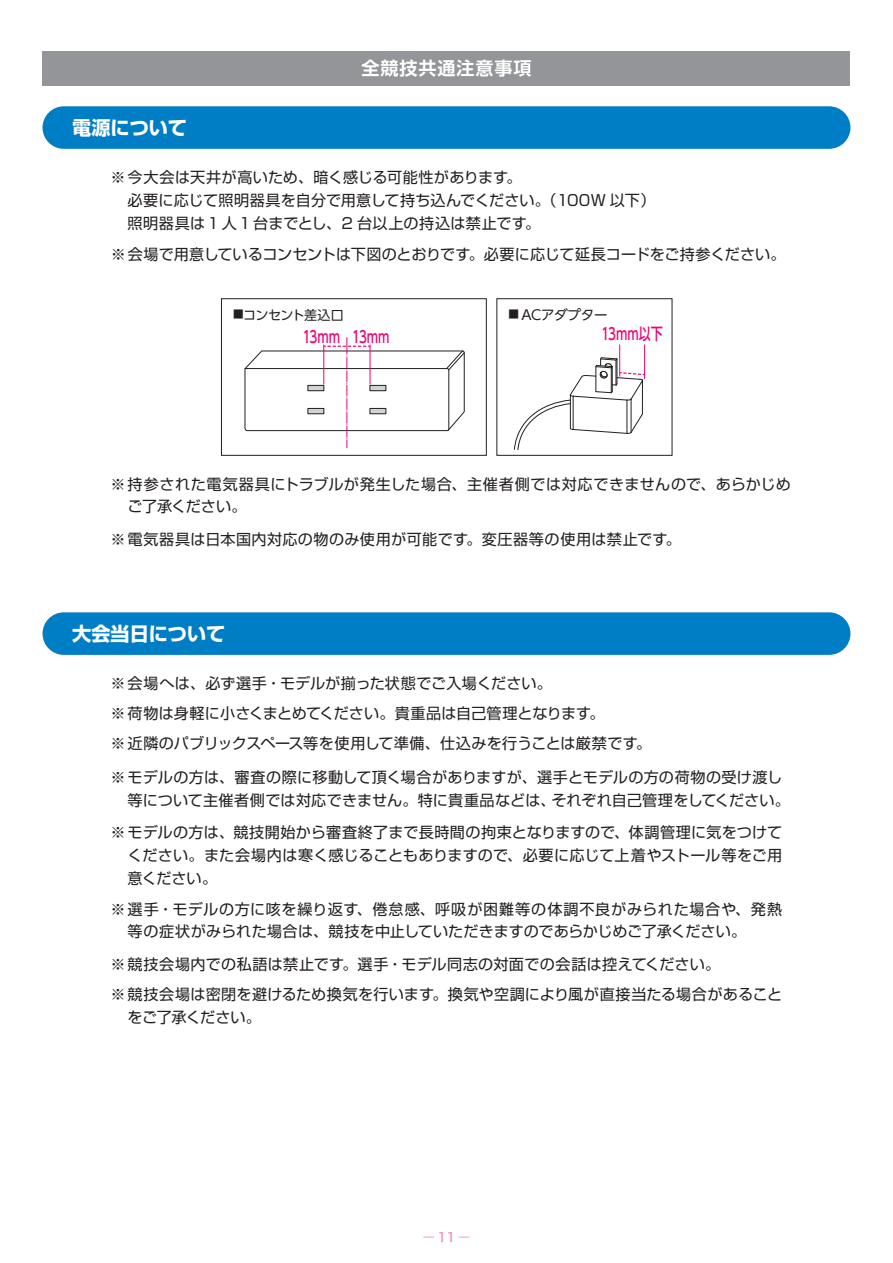
<style>
.page{position:relative;width:893px;height:1263px;background:#fff}
.page>*{position:absolute;margin:0;border:0;box-sizing:border-box;transform-origin:0 0}
.t1{font:700 19.2px "Shin Go Pro";color:#fff}
.t2{font:700 18px "Shin Go Pro De";letter-spacing:.05em;color:#fff}
.t3{font:500 16.35px "UD Shin Go Pro";color:#ed0372;scale:.74 1}
.t4{font:15.15px/22.6px "Shin Go Pro";letter-spacing:.015em;color:#231f20}
.t5{font:15.15px "Shin Go Pro";letter-spacing:-.03em;color:#231f20}
.t6{font:13.5px "UD Shin Go Pro";letter-spacing:-.02em;color:#231f20}
.t7{font:13.05px "UD Shin Go Pro";letter-spacing:-.04em;color:#231f20}
.t8{font:12.75px "Hira Kaku Std W3";color:#f499b9}
.t9{font:10.5px "UD Shin Go Pro";color:#231f20}
.s1{font-family:"Hira Kaku Std W6"}
</style>
<div class="page">
<div style="left:43px;top:51px;width:807px;height:34px;background:#939598"></div>
<div style="left:43px;top:106px;width:807px;height:43px;background:#007ec5;border-radius:21px"></div>
<div style="left:43px;top:612px;width:807px;height:43px;background:#007ec5;border-radius:21px"></div>
<hr style="left:644px;top:345px;width:1px;height:34px;background:#ed0372">
<div style="left:496px;top:298px;width:176px;height:158px;border:1px solid #231f20"></div>
<div style="left:221px;top:298px;width:266px;height:158px;border:1px solid #231f20"></div>
<hr style="left:619px;top:345px;width:1px;height:31px;background:#ed0372">
<svg style="left:244px;top:337px;width:221px;height:111px"></svg>
<hr style="left:323px;top:345px;width:1px;height:39px;background:#ed0372">
<hr style="left:370px;top:345px;width:1px;height:39px;background:#ed0372">
<svg style="left:514px;top:357px;width:130px;height:93px"></svg>
<hr style="left:642px;top:380px;width:1px;height:34px;background:#231f20">
<p class="t1" style="left:72px;top:112px;width:116px">電源について</p>
<p class="t2" style="left:362px;top:53px;width:171px">全競技共通注意事項</p>
<p class="t4" style="left:128px;top:164px;width:529px;text-indent:-17px">※今大会は天井が高いため、暗く感じる可能性があります。<br>必要に応じて照明器具を自分で用意して持ち込んでください。（100W 以下(照明器具は1 人 1 台までとし、2 台以上の持込は禁止です。</p>
<p class="t4" style="left:111px;top:241px;width:676px">※会場で用意しているコンセントは下図のとおりです。必要に応じて延長コードをご持参ください。</p>
<p class="t7" style="left:243px;top:304px;width:102px">コンセント差込口</p>
<p class="t9" style="left:233px;top:306px;width:12px">■</p>
<p class="t6" style="left:521px;top:303px;width:88px">ACアダプター</p>
<p class="t9" style="left:508px;top:306px;width:12px">■</p>
<p class="t3" style="left:303px;top:323px;width:52px">13mm</p>
<p class="t3" style="left:352px;top:323px;width:52px">13mm</p>
<p class="t3" style="left:601px;top:321px;width:84px">13mm以下</p>
<p class="t4" style="left:128px;top:471px;width:665px;text-indent:-17px">※持参された電気器具にトラブルが発生した場合、主催者側では対応できませんので、あらかじめご了承ください。</p>
<p class="t4" style="left:111px;top:526px;width:572px">※電気器具は日本国内対応の物のみ使用が可能です。変圧器等の使用は禁止です。</p>
<p class="t1" style="left:72px;top:618px;width:155px">大会当日について</p>
<p class="t4" style="left:111px;top:667px;width:542px;line-height:29.7px">※会場へは、必ず選手・モデルが揃った状態でご入場ください。<br>※荷物は身軽に小さくまとめてください。貴重品は自己管理となります。<br>※近隣のパブリックスペース等を使用して準備、仕込みを行うことは厳禁です。</p>
<p class="t4" style="left:551px;top:764px;width:240px;text-indent:-441px">※モデルの方は、審査の際に移動して頂く場合がありますが、選手とモデルの方の荷物の受け渡しそれぞれ自己管理をしてください。</p>
<p class="t4" style="left:111px;top:782px;width:673px;line-height:32.5px;text-indent:17px">等について主催者側では対応できません。特に貴重品などは、<br>※モデルの方は、競技開始から審査終了まで長時間の拘束となりますので、体調管理に気をつけて</p>
<p class="t4" style="left:128px;top:842px;width:656px">ください。また会場内は寒く感じることもありますので、必要に応じて上着やストール等をご用意ください。</p>
<p class="t4" style="left:128px;top:896px;width:656px;text-indent:-17px">※選手・モデルの方に咳を繰り返す、倦怠感、呼吸が困難等の体調不良がみられた場合や、発熱等の症状がみられた場合は、競技を中止していただきますのであらかじめご了承ください。</p>
<p class="t4" style="left:111px;top:948px;width:673px;line-height:29.7px">※競技会場内での私語は禁止です。選手・モデル同志の対面での会話は控えてください。<br>※競技会場は密閉を避けるため換気を行います。換気や空調により風が直接当たる場合があること</p>
<p class="t5" style="left:128px;top:1004px;width:135px">をご了承ください。</p>
<p class="t8" style="left:422px;top:1228px;width:50px">ー<span class="s1">11</span>ー</p>
</div>
